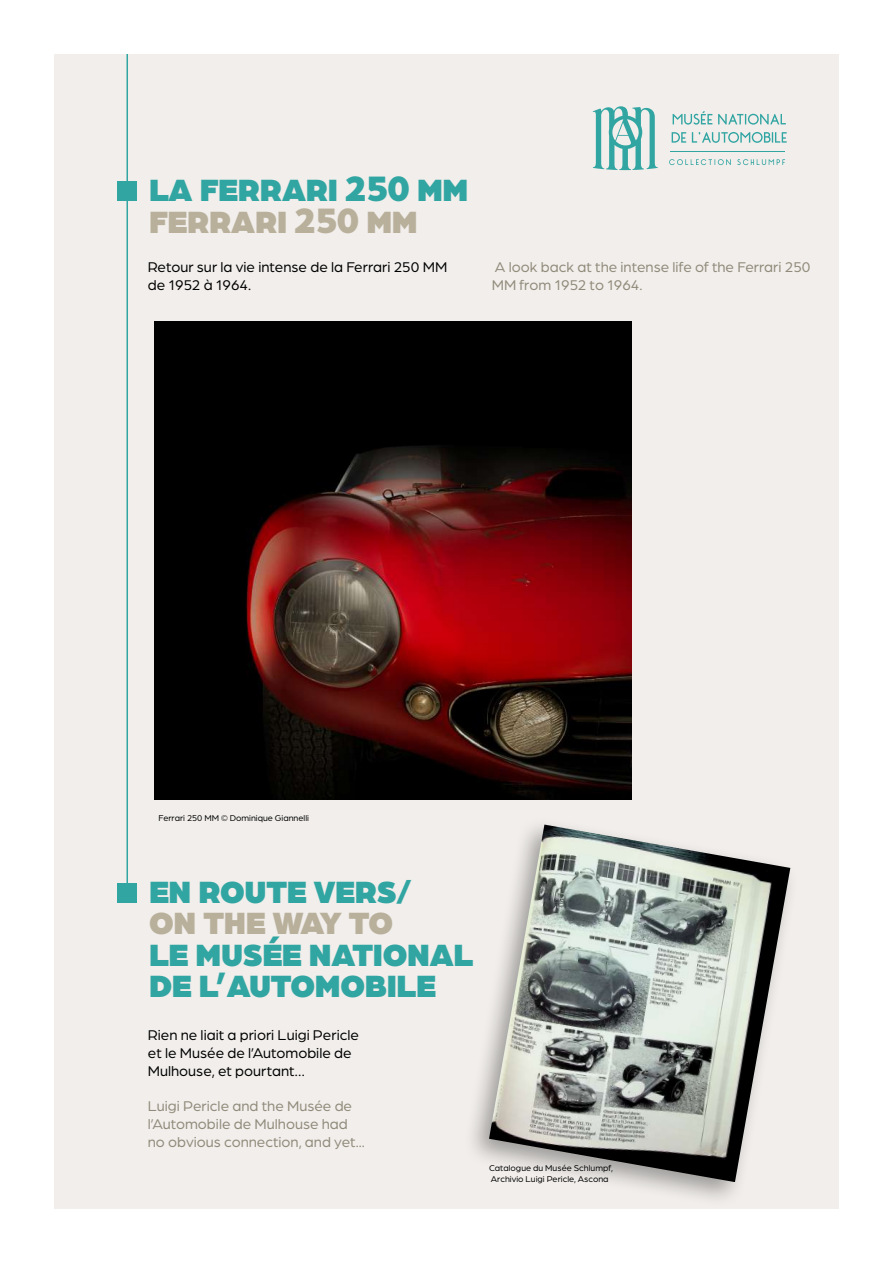
<style>
.page{position:relative;width:893px;height:1263px;background:#fff}
.page>*{position:absolute;margin:0;border:0;box-sizing:border-box;transform-origin:0 0}
.t1{font:900 37.65px/31.5px "Arboria";letter-spacing:-.025em;color:#31a5a2}
.t2{font:900 37.65px "Arboria";letter-spacing:-.025em;color:#b9b09b}
.t3{font:15px/18px "Arboria";color:#908a7a}
.t4{font:15px/18px "Arboria";color:#000}
.t5{font:9px/10.8px "Arboria";color:#000}
</style>
<div class="page">
<div style="left:54px;top:54px;width:785px;height:1155px;background:#f1eeeb"></div>
<div style="left:117px;top:883px;width:19px;height:20px;background:#31a5a2"></div>
<div style="left:117px;top:182px;width:19px;height:19px;background:#31a5a2"></div>
<hr style="left:126px;top:54px;width:2px;height:841px;background:#31a5a2">
<svg style="left:593px;top:106px;width:65px;height:64px"></svg>
<svg style="left:669px;top:159px;width:62px;height:6px"></svg>
<svg style="left:737px;top:159px;width:48px;height:6px"></svg>
<svg style="left:673px;top:111px;width:39px;height:14px"></svg>
<svg style="left:718px;top:114px;width:68px;height:11px"></svg>
<svg style="left:672px;top:132px;width:14px;height:11px"></svg>
<svg style="left:692px;top:132px;width:95px;height:11px"></svg>
<hr style="left:670px;top:151px;width:115px;height:1px;background:#31a5a2">
<img style="left:154px;top:321px;width:477px;height:478px">
<div style="left:463px;top:816px;width:336px;height:392px;background:#000;opacity:.35"></div>
<img style="left:489px;top:824px;width:301px;height:358px">
<h1 class="t1" style="left:149px;top:170px;width:294px">La Ferrari 250 MM</h1>
<h1 class="t2" style="left:149px;top:193px;width:243px">Ferrari 250 MM</h1>
<p class="t4" style="left:148px;top:257px;width:301px">Retour sur la vie intense de la Ferrari 250 MM de 1952 à 1964.</p>
<p class="t3" style="left:492px;top:257px;width:320px">A look back at the intense life of the Ferrari 250<br>MM from 1952 to 1964.</p>
<p class="t5" style="left:159px;top:812px;width:152px">Ferrari 250 MM © Dominique Giannelli</p>
<h1 class="t1" style="left:149px;top:871px;width:264px">En route vers/</h1>
<h1 class="t2" style="left:149px;top:894px;width:246px">On the way to</h1>
<h1 class="t1" style="left:149px;top:934px;width:324px">le Musée National de l’Automobile</h1>
<p class="t4" style="left:148px;top:1026px;width:213px">Rien ne liait a priori Luigi Pericle et le Musée de l’Automobile de<br>Mulhouse, et pourtant…</p>
<p class="t3" style="left:148px;top:1097px;width:219px">Luigi Pericle and the Musée de l’Automobile de Mulhouse had no obvious connection, and yet...</p>
<p class="t5" style="left:489px;top:1162px;width:125px">Catalogue du Musée Schlumpf,<br>Archivio Luigi Pericle, Ascona</p>
</div>
